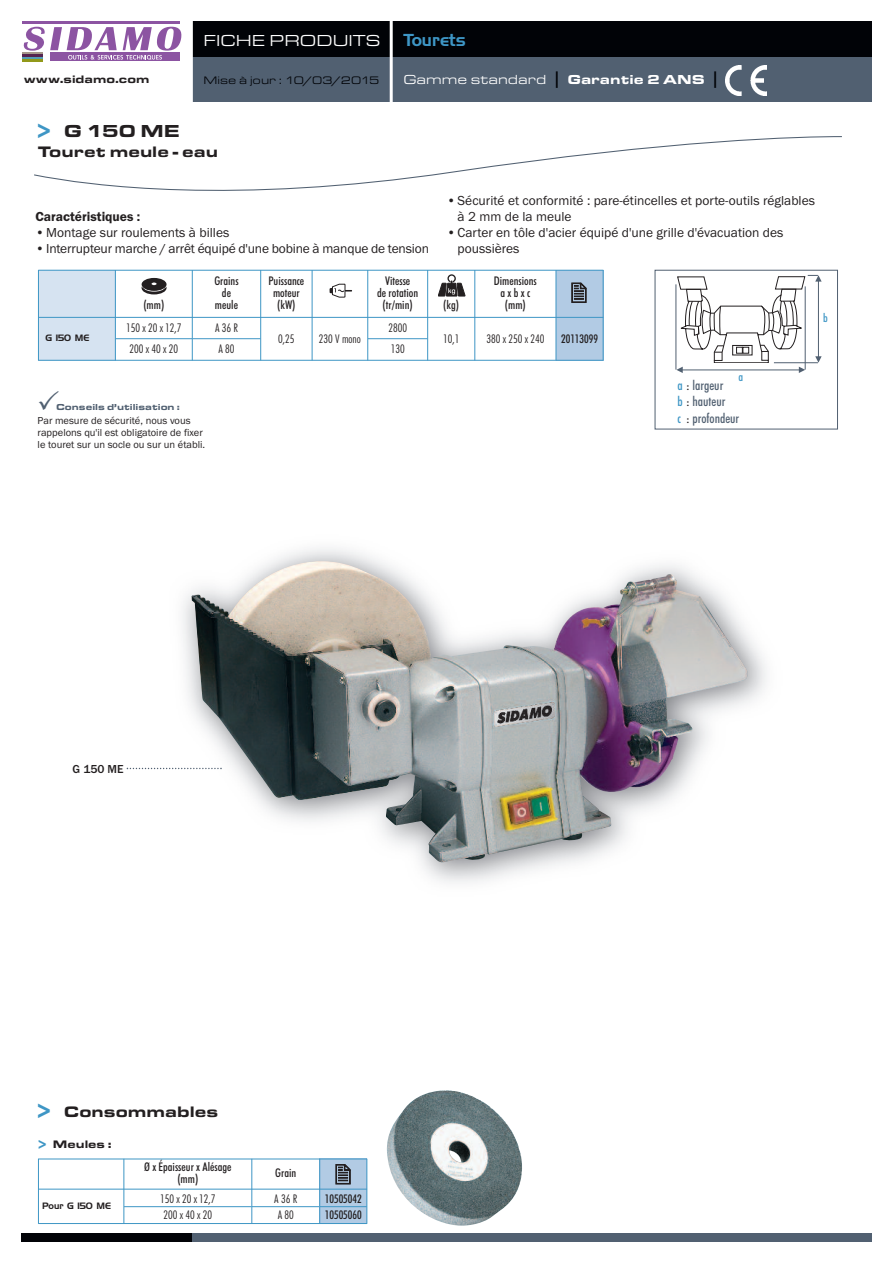
<style>
.page{position:relative;width:893px;height:1263px;background:#fff}
.page>*{position:absolute;margin:0;border:0;box-sizing:border-box;transform-origin:0 0}
.t1{font:18px "Eurostar Black Extended";color:#231f20}
.t2{font:16.8px "Handel Gothic BT";color:#3e96c5}
.t3{font:16.5px "Eurostar Regular Extended";color:#fff}
.t4{font:15.75px "Eurostar Black Extended";color:#231f20}
.t5{font:13.5px/16.2px "Franklin Gothic";color:#231f20}
.t6{font:500 condensed 13.5px/16.2px "Futura BT";color:#516071}
.t7{font:13.5px "Eurostar Regular Extended";color:#fff}
.t8{font:600 13.5px "Franklin Gothic";color:#231f20}
.t9{font:500 condensed 12px/12px "Futura BT";color:#231f20;text-align:center}
.t10{font:300 condensed 12px/21px "Futura BT";color:#231f20}
.t11{font:500 12px "Franklin Gothic";color:#231f20}
.t12{font:500 condensed 12px "Futura BT";color:#3e96c5}
.t13{font:11.25px "Eurostar Black Extended";color:#231f20}
.t14{font:11.25px "Eurostar Regular Extended";color:#010307}
.t15{font:10.5px/12px "Franklin Gothic";color:#231f20}
.t16{font:9px "Eurostar Black Extended";color:#516071}
.t17{font:9px "Handel Gothic BT";color:#231f20}
.s1{font-size:27px;color:#3e96c5}
.s2{font-family:"Handel Gothic BT";font-size:16.5px;color:#010307}
.s3{font-family:"Eurostar Black Extended"}
.s4{color:#3e96c5}
.s5{color:#231f20}
.s6{font-size:16.5px;color:#3e96c5}
</style>
<div class="page">
<div style="left:191px;top:21px;width:681px;height:47px;background:#010307"></div>
<div style="left:191px;top:57px;width:681px;height:45px;background:#516071"></div>
<div style="left:191px;top:1233px;width:681px;height:9px;background:#516071"></div>
<div style="left:21px;top:1233px;width:170px;height:9px;background:#010307"></div>
<hr style="left:390px;top:21px;width:3px;height:81px;background:#fff">
<hr style="left:190px;top:21px;width:3px;height:81px;background:#fff">
<img style="left:725px;top:65px;width:42px;height:30px">
<img style="left:192px;top:561px;width:556px;height:302px">
<div style="left:38px;top:270px;width:77px;height:47px;background:#d6e3f1"></div>
<div style="left:556px;top:270px;width:47px;height:47px;background:#b2cbe4"></div>
<svg style="left:571px;top:283px;width:16px;height:20px"></svg>
<div style="left:38px;top:317px;width:77px;height:43px;background:#d6e3f1"></div>
<hr style="left:116px;top:338px;width:76px;height:1px;background:#3e96c5">
<hr style="left:192px;top:338px;width:68px;height:1px;background:#3e96c5">
<hr style="left:368px;top:338px;width:59px;height:1px;background:#3e96c5">
<div style="left:556px;top:317px;width:47px;height:43px;background:#b2cbe4"></div>
<hr style="left:38px;top:270px;width:1px;height:90px;background:#3e96c5">
<hr style="left:115px;top:270px;width:1px;height:90px;background:#3e96c5">
<hr style="left:192px;top:270px;width:1px;height:90px;background:#3e96c5">
<hr style="left:260px;top:270px;width:1px;height:90px;background:#3e96c5">
<hr style="left:312px;top:270px;width:1px;height:90px;background:#3e96c5">
<hr style="left:367px;top:270px;width:1px;height:90px;background:#3e96c5">
<hr style="left:427px;top:270px;width:1px;height:90px;background:#3e96c5">
<hr style="left:475px;top:270px;width:1px;height:90px;background:#3e96c5">
<hr style="left:556px;top:270px;width:1px;height:90px;background:#3e96c5">
<hr style="left:603px;top:270px;width:1px;height:90px;background:#3e96c5">
<hr style="left:38px;top:270px;width:565px;height:1px;background:#3e96c5">
<hr style="left:38px;top:317px;width:565px;height:1px;background:#3e96c5">
<hr style="left:38px;top:360px;width:565px;height:1px;background:#3e96c5">
<svg style="left:438px;top:274px;width:27px;height:22px"></svg>
<svg style="left:142px;top:278px;width:25px;height:16px"></svg>
<svg style="left:330px;top:284px;width:22px;height:14px"></svg>
<svg style="left:34px;top:136px;width:808px;height:55px"></svg>
<div style="left:655px;top:270px;width:183px;height:159px;border:1px solid #516071"></div>
<img style="left:387px;top:1090px;width:135px;height:135px">
<div style="left:320px;top:1159px;width:47px;height:30px;background:#b2cbe4"></div>
<svg style="left:336px;top:1164px;width:15px;height:20px"></svg>
<hr style="left:124px;top:1206px;width:128px;height:1px;background:#3e96c5">
<hr style="left:252px;top:1206px;width:68px;height:1px;background:#3e96c5">
<div style="left:320px;top:1189px;width:47px;height:35px;background:#b2cbe4"></div>
<hr style="left:320px;top:1206px;width:47px;height:1px;background:#3e96c5">
<hr style="left:38px;top:1159px;width:1px;height:65px;background:#3e96c5">
<hr style="left:124px;top:1159px;width:1px;height:65px;background:#3e96c5">
<hr style="left:252px;top:1159px;width:1px;height:65px;background:#3e96c5">
<hr style="left:319px;top:1159px;width:1px;height:65px;background:#3e96c5">
<hr style="left:367px;top:1159px;width:1px;height:65px;background:#3e96c5">
<hr style="left:38px;top:1159px;width:329px;height:1px;background:#3e96c5">
<hr style="left:38px;top:1189px;width:329px;height:1px;background:#3e96c5">
<hr style="left:38px;top:1223px;width:329px;height:1px;background:#3e96c5">
<svg style="left:127px;top:768px;width:95px;height:1px"></svg>
<svg style="left:676px;top:275px;width:146px;height:98px"></svg>
<hr style="left:23px;top:22px;width:157px;height:2px;background:#8c54a2">
<div style="left:50px;top:53px;width:130px;height:8px;background:#8c54a2"></div>
<svg style="left:23px;top:27px;width:158px;height:33px"></svg>
<hr style="left:23px;top:53px;width:20px;height:2px;background:#a5978a">
<hr style="left:23px;top:55px;width:20px;height:2px;background:#552350">
<hr style="left:23px;top:57px;width:20px;height:2px;background:#539db5">
<hr style="left:23px;top:59px;width:20px;height:2px;background:#92991a">
<p class="t13" style="left:24px;top:72px;width:127px">www.sidamo.com</p>
<p class="t3" style="left:203px;top:30px;width:178px">FICHE PRODUITS</p>
<p class="t14" style="left:203px;top:73px;width:178px">Mise à jour : 10/03/2015</p>
<h1 class="t1" style="left:31px;top:120px;width:150px"><span class="s1">&gt;</span> G 150 ME</h1>
<p class="t4" style="left:38px;top:142px;width:182px">Touret meule - eau</p>
<p class="t2" style="left:403px;top:30px;width:64px">Tourets</p>
<p class="t7" style="left:403px;top:71px;width:318px">Gamme standard <span class="s2">|</span> <span class="s3">Garantie 2 ANS</span> <span class="s2">|</span></p>
<p class="t8" style="left:36px;top:208px;width:106px">Caractéristiques :</p>
<p class="t5" style="left:36px;top:224px;width:195px">•Montage sur roulements à billes</p>
<p class="t5" style="left:36px;top:240px;width:395px">•Interrupteur marche / arrêt équipé d'une bobine à manque de tension</p>
<p class="t9" style="left:143px;top:299px;width:22px">(mm)</p>
<p class="t9" style="left:214px;top:275px;width:26px">Grains de meule</p>
<p class="t9" style="left:269px;top:275px;width:37px">Puissance moteur (kW)</p>
<p class="t9" style="left:377px;top:275px;width:42px">Vitesse<br>de rotation (tr/min)</p>
<p class="t5" style="left:458px;top:192px;width:359px;text-indent:-11px">•Sécurité et conformité : pare-étincelles et porte-outils réglables à 2 mm de la meule</p>
<p class="t5" style="left:458px;top:224px;width:327px;text-indent:-11px">•Carter en tôle d'acier équipé d'une grille d'évacuation des poussières</p>
<p class="t9" style="left:443px;top:299px;width:17px">(kg)</p>
<p class="t9" style="left:494px;top:275px;width:45px">Dimensions axbxc (mm)</p>
<p class="t17" style="left:46px;top:333px;width:45px">G 150 ME</p>
<p class="t10" style="left:126px;top:318px;width:57px">150 x20 x 12,7<br>200x40x20</p>
<p class="t10" style="left:215px;top:318px;width:24px">A36R<br>A80</p>
<p class="t10" style="left:278px;top:328px;width:18px">0,25</p>
<p class="t10" style="left:319px;top:328px;width:44px">230 V mono</p>
<p class="t10" style="left:388px;top:318px;width:20px">2800<br>130</p>
<p class="t10" style="left:443px;top:328px;width:18px">10,1</p>
<p class="t10" style="left:486px;top:328px;width:59px">380 x 250 x 240</p>
<p class="t9" style="left:561px;top:333px;width:38px">20113099</p>
<p class="t16" style="left:56px;top:401px;width:125px">Conseils d’utilisation :</p>
<p class="t15" style="left:38px;top:415px;width:169px">Par mesure de sécurité, nous vous rappelons qu'il est obligatoire de fixer le touret sur un socle ou sur un établi.</p>
<p class="t12" style="left:738px;top:370px;width:6px">a</p>
<p class="t6" style="left:678px;top:377px;width:63px"><span class="s4">a</span> <span class="s5">:</span> largeur<br><span class="s4">b</span> <span class="s5">:</span> hauteur<br><span class="s4">c</span> <span class="s5">:</span> profondeur</p>
<p class="t12" style="left:823px;top:311px;width:6px">b</p>
<p class="t11" style="left:73px;top:762px;width:52px">G 150 ME</p>
<p class="t4" style="left:31px;top:1103px;width:188px"><span class="s1">&gt;</span> Consommables</p>
<p class="t13" style="left:34px;top:1137px;width:79px"><span class="s6">&gt;</span> Meules :</p>
<p class="t9" style="left:144px;top:1161px;width:89px">Ø x Épaisseur x Alésage (mm)</p>
<p class="t9" style="left:275px;top:1167px;width:23px">Grain</p>
<p class="t17" style="left:42px;top:1200px;width:70px">Pour G 150 ME</p>
<p class="t10" style="left:160px;top:1190px;width:57px;line-height:16.5px">150 x20 x 12,7<br>200x40x20</p>
<p class="t10" style="left:274px;top:1190px;width:24px;line-height:16.5px">A36R<br>A80</p>
<p class="t9" style="left:325px;top:1190px;width:38px;line-height:16.5px;text-align:left">10505042<br>10505060</p>
</div>
